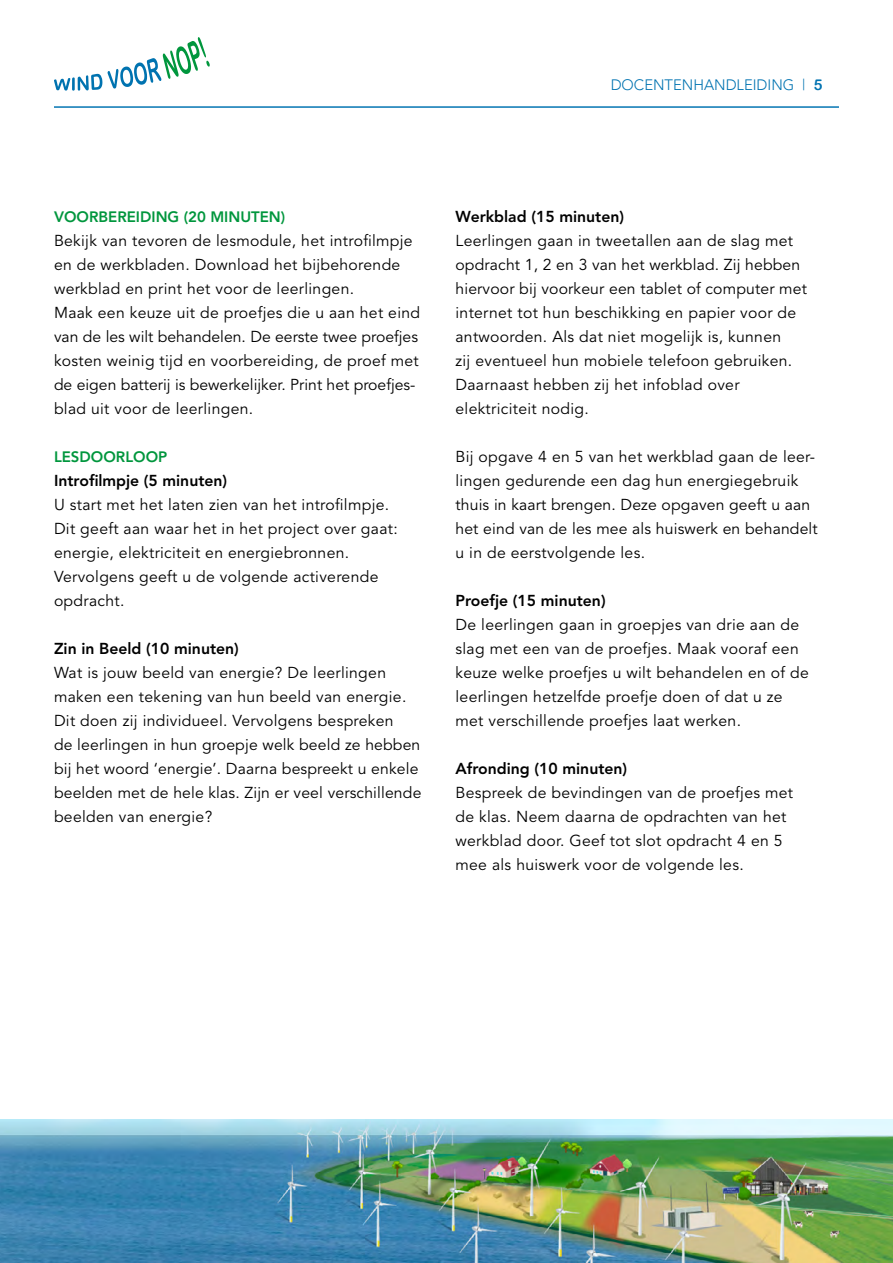
<style>
.page{position:relative;width:893px;height:1263px;background:#fff}
.page>*{position:absolute;margin:0;border:0;box-sizing:border-box;transform-origin:0 0}
.Lopende_tekst{font:15.75px/24px "Avenir";letter-spacing:.02em;color:#000}
.Lopende_tekst-2{font:800 15.75px "Avenir";color:#000}
.Lopende_tekst-3{font:800 15px "Avenir";color:#00963d}
.t1{font:300 15px "Avenir";color:#0073b1}
.s1{font-family:"Arial Rounded MT Bold";font-weight:400}
</style>
<div class="page">
<hr style="left:54px;top:106px;width:785px;height:2px;background:#0073b1">
<svg style="left:54px;top:74px;width:48px;height:17px"></svg>
<svg style="left:108px;top:37px;width:102px;height:52px"></svg>
<img style="left:0;top:1119px;width:893px;height:144px">
<p class="t1" style="left:611px;top:76px;width:213px">DOCENTENHANDLEIDING | <span class="s1">5</span></p>
<p class="Lopende_tekst-3" style="left:54px;top:208px;width:233px">VOORBEREIDING (20 MINUTEN)</p>
<p class="Lopende_tekst" style="left:54px;top:229px;width:360px">Bekijk van tevoren de lesmodule, het introfilmpje en de werkbladen. Download het bijbehorende werkblad en print het voor de leerlingen.</p>
<p class="Lopende_tekst" style="left:54px;top:301px;width:368px">Maak een keuze uit de proefjes die u aan het eind van de les wilt behandelen. De eerste twee proefjes kosten weinig tijd en voorbereiding, de proef met de eigen batterij is bewerkelijker. Print het proefjes&shy;blad uit voor de leerlingen.</p>
<p class="Lopende_tekst-3" style="left:54px;top:448px;width:115px">LESDOORLOOP</p>
<p class="Lopende_tekst-2" style="left:54px;top:471px;width:175px">Introfilmpje (5 minuten)</p>
<p class="Lopende_tekst" style="left:54px;top:493px;width:345px">U start met het laten zien van het introfilmpje.<br>Dit geeft aan waar het in het project over gaat: energie, elektriciteit en energiebronnen.<br>Vervolgens geeft u de volgende activerende opdracht.</p>
<p class="Lopende_tekst-2" style="left:54px;top:639px;width:186px">Zin in Beeld (10 minuten)</p>
<p class="Lopende_tekst" style="left:54px;top:661px;width:369px">Wat is jouw beeld van energie? De leerlingen maken een tekening van hun beeld van energie.<br>Dit doen zij individueel. Vervolgens bespreken<br>de leerlingen in hun groepje welk beeld ze hebben bij het woord ‘energie’. Daarna bespreekt u enkele beelden met de hele klas. Zijn er veel verschillende beelden van energie?</p>
<p class="Lopende_tekst-2" style="left:455px;top:207px;width:170px">Werkblad (15 minuten)</p>
<p class="Lopende_tekst" style="left:455px;top:229px;width:353px">Leerlingen gaan in tweetallen aan de slag met opdracht 1, 2 en 3 van het werkblad. Zij hebben hiervoor bij voorkeur een tablet of computer met internet tot hun beschikking en papier voor de antwoorden. Als dat niet mogelijk is, kunnen<br>zij eventueel hun mobiele telefoon gebruiken.<br>Daarnaast hebben zij het infoblad over elektriciteit nodig.</p>
<p class="Lopende_tekst" style="left:455px;top:445px;width:364px">Bij opgave 4 en 5 van het werkblad gaan de leer&shy;lingen gedurende een dag hun energiegebruik thuis in kaart brengen. Deze opgaven geeft u aan het eind van de les mee als huiswerk en behandelt u in de eerstvolgende les.</p>
<p class="Lopende_tekst-2" style="left:455px;top:591px;width:152px">Proefje (15 minuten)</p>
<p class="Lopende_tekst" style="left:455px;top:613px;width:355px">De leerlingen gaan in groepjes van drie aan de slag met een van de proefjes. Maak vooraf een keuze welke proefjes u wilt behandelen en of de leerlingen hetzelfde proefje doen of dat u ze met verschillende proefjes laat werken.</p>
<p class="Lopende_tekst-2" style="left:455px;top:759px;width:173px">Afronding (10 minuten)</p>
<p class="Lopende_tekst" style="left:455px;top:781px;width:339px">Bespreek de bevindingen van de proefjes met de klas. Neem daarna de opdrachten van het werkblad door. Geef tot slot opdracht 4 en 5 mee als huiswerk voor de volgende les.</p>
</div>
